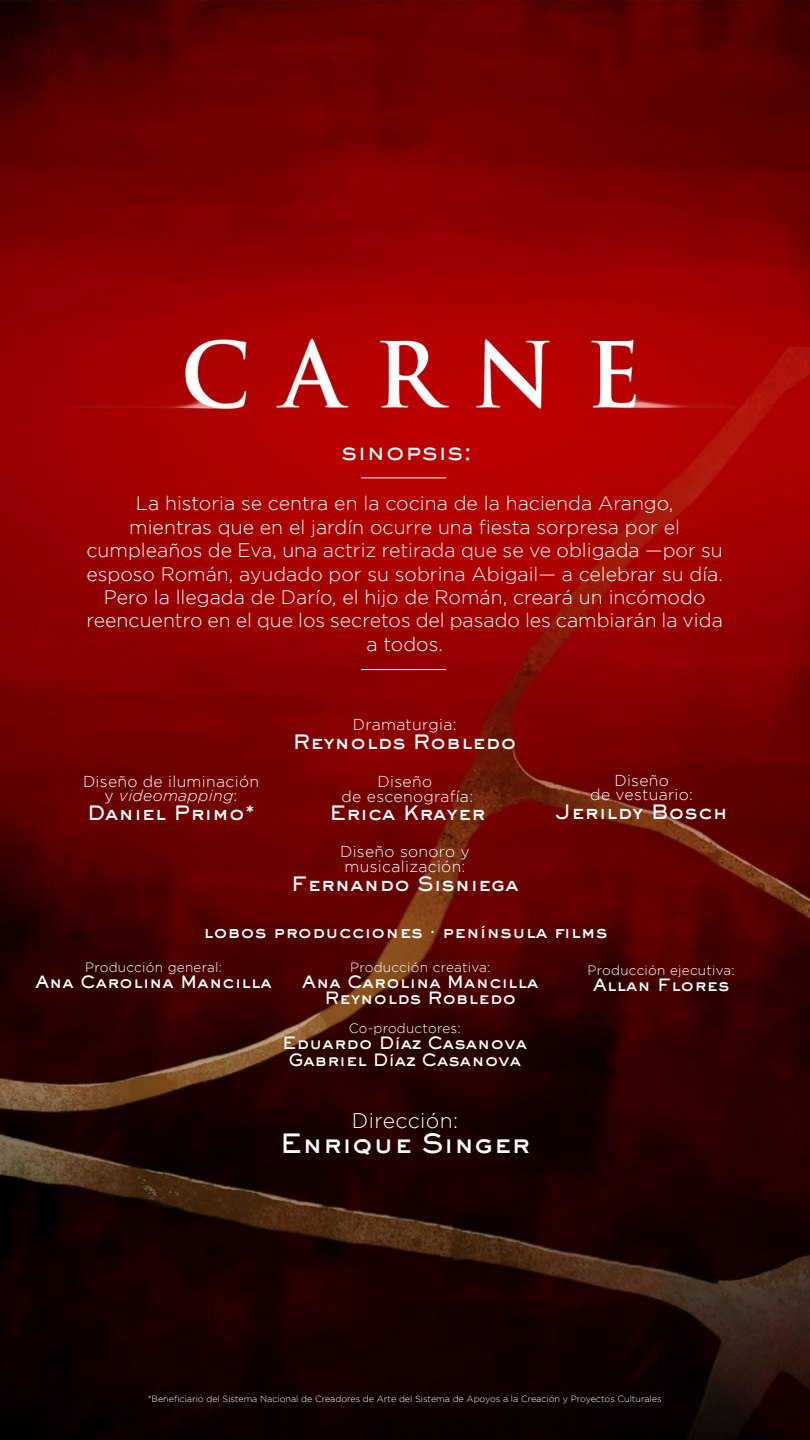
<style>
.page{position:relative;width:810px;height:1440px;background:#fff}
.page>*{position:absolute;margin:0;border:0;box-sizing:border-box;transform-origin:0 0}
.t1{font:800 26.17px "Sackers Gothic Std";color:#fff}
.t2{font:500 23.7px "Sackers Gothic Std";color:#fff}
.t3{font:300 21.15px "Gotham";letter-spacing:.02em;color:#fff}
.t4{font:300 19.5px/23.4px "Gotham";color:#fff;text-align:center}
.t5{font:800 19.5px "Sackers Gothic Std";color:#fff}
.t6{font:800 17.25px "Sackers Gothic Std";color:#fff}
.t7{font:800 16.73px/16.2px "Sackers Gothic Std";color:#fff;text-align:center}
.t8{font:300 15.75px/14.4px "Gotham";letter-spacing:.02em;color:#fff;text-align:center}
.t9{font:300 13.5px "Gotham";letter-spacing:.02em;color:#fff}
.t10{font:300 9px "Gotham";color:#fff}
.s1{font-style:italic}
</style>
<div class="page">
<img style="left:0;top:0;width:810px;height:1440px">
<hr style="left:361px;top:478px;width:85px;height:1px;background:#fff">
<hr style="left:361px;top:669px;width:85px;height:1px;background:#fff">
<p class="t2" style="left:341px;top:435px;width:133px">sinopsis:</p>
<p class="t4" style="left:86px;top:492px;width:638px">La historia se centra en la cocina de la hacienda Arango,<br>mientras que en el jardín ocurre una fiesta sorpresa por el cumpleaños de Eva, una actriz retirada que se ve obligada —por su esposo Román, ayudado por su sobrina Abigail— a celebrar su día.<br>Pero la llegada de Darío, el hijo de Román, creará un incómodo reencuentro en el que los secretos del pasado les cambiarán la vida a todos.</p>
<p class="t8" style="left:83px;top:774px;width:178px">Diseño de iluminación y <span class="s1">videomapping</span>:</p>
<p class="t5" style="left:87px;top:800px;width:169px">Daniel Primo*</p>
<p class="t8" style="left:353px;top:717px;width:105px">Dramaturgia:</p>
<p class="t5" style="left:293px;top:729px;width:225px">Reynolds Robledo</p>
<p class="t8" style="left:342px;top:774px;width:133px">Diseño<br>de escenografía:</p>
<p class="t5" style="left:330px;top:800px;width:157px">Erica Krayer</p>
<p class="t8" style="left:340px;top:844px;width:131px;text-align:left">Diseño sonoro y musicalización:</p>
<p class="t5" style="left:291px;top:870px;width:229px">Fernando Sisniega</p>
<p class="t8" style="left:590px;top:773px;width:104px">Diseño<br>de vestuario:</p>
<p class="t5" style="left:555px;top:799px;width:174px">Jerildy Bosch</p>
<p class="t6" style="left:204px;top:920px;width:405px">lobos producciones · península films</p>
<p class="t9" style="left:350px;top:960px;width:142px">Producción creativa:</p>
<p class="t7" style="left:302px;top:973px;width:238px">Ana Carolina Mancilla<br>Reynolds Robledo</p>
<p class="t9" style="left:85px;top:960px;width:138px">Producción general:</p>
<p class="t7" style="left:35px;top:973px;width:238px">Ana Carolina Mancilla</p>
<p class="t9" style="left:588px;top:963px;width:149px">Producción ejecutiva:</p>
<p class="t7" style="left:593px;top:977px;width:138px">Allan Flores</p>
<p class="t9" style="left:349px;top:1021px;width:114px">Co-productores:</p>
<p class="t7" style="left:282px;top:1035px;width:246px">Eduardo Díaz Casanova<br>Gabriel Díaz Casanova</p>
<p class="t3" style="left:352px;top:1109px;width:108px">Dirección:</p>
<h1 class="t1" style="left:280px;top:1126px;width:252px">Enrique Singer</h1>
<p class="t10" style="left:148px;top:1394px;width:515px">*Beneficiario del Sistema Nacional de Creadores de Arte del Sistema de Apoyos a la Creación y Proyectos Culturales</p>
</div>
